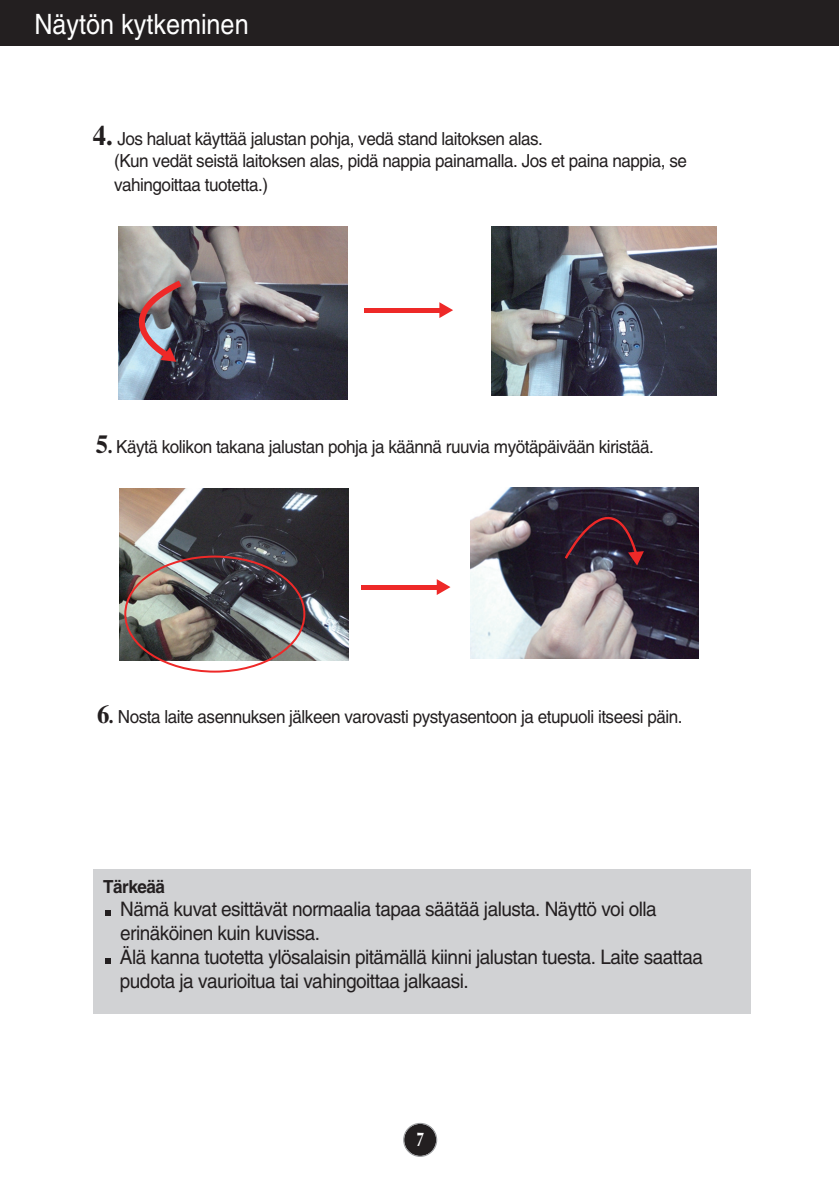
<style>
.page{position:relative;width:839px;height:1189px;background:#fff}
.page>*{position:absolute;margin:0;border:0;box-sizing:border-box;transform-origin:0 0}
.t1{font:28px "Helvetica";color:#fff;scale:.9 1}
.t2{font:20px/24px "Helvetica";letter-spacing:-.03em;color:#231f20;scale:.95 1}
.t3{font:700 20px "Optima";color:#fff;scale:.7 1}
.t4{font:18px/22px "Helvetica";letter-spacing:-.03em;color:#231f20;scale:.95 1}
.t5{font:700 18px "Helvetica";letter-spacing:-.03em;color:#231f20;scale:.95 1}
.s1{font-family:"Times";font-weight:700;font-size:28px}
.s2{font-family:"Times";font-weight:700;font-size:26px}
.s3{font-family:"Times";font-weight:700;font-size:20px}
</style>
<div class="page">
<img style="left:491px;top:227px;width:225px;height:168px">
<img style="left:118px;top:227px;width:230px;height:172px">
<img style="left:118px;top:275px;width:70px;height:88px">
<div style="left:364px;top:308px;width:81px;height:5px;background:#ee2928"></div>
<svg style="left:439px;top:302px;width:14px;height:16px"></svg>
<img style="left:119px;top:488px;width:230px;height:172px">
<img style="left:470px;top:487px;width:228px;height:171px">
<div style="left:362px;top:585px;width:81px;height:5px;background:#ee2928"></div>
<svg style="left:437px;top:579px;width:13px;height:16px"></svg>
<svg style="left:563px;top:487px;width:81px;height:78px;background:#352234"></svg>
<div style="left:404px;top:1124px;width:32px;height:32px;background:#231f20;border-radius:50%"></div>
<div style="left:403px;top:1123px;width:34px;height:34px;border:1px solid #939598;border-radius:50%"></div>
<div style="left:0;top:0;width:839px;height:46px;background:#231f20"></div>
<div style="left:93px;top:869px;width:658px;height:144px;background:#d1d2d4"></div>
<svg style="left:105px;top:958px;width:6px;height:6px"></svg>
<svg style="left:105px;top:910px;width:6px;height:6px"></svg>
<h1 class="t1" style="left:34px;top:14px;width:240px">Näytön kytkeminen</h1>
<p class="t4" style="left:114px;top:129px;width:604px;text-indent:-21px"><span class="s1">4.</span> Jos haluat käyttää jalustan pohja, vedä stand laitoksen alas.<br>(Kun vedät seistä laitoksen alas, pidä nappia painamalla. Jos et paina nappia, se</p>
<p class="t4" style="left:114px;top:175px;width:163px">vahingoittaa tuotetta.)</p>
<p class="t4" style="left:96px;top:437px;width:589px"><span class="s2">5</span><span class="s3">.</span> Käytä kolikon takana jalustan pohja ja käännä ruuvia myötäpäivään kiristää.</p>
<p class="t4" style="left:97px;top:707px;width:618px"><span class="s2">6</span><span class="s3">.</span> Nosta laite asennuksen jälkeen varovasti pystyasentoon ja etupuoli itseesi päin.</p>
<p class="t5" style="left:103px;top:880px;width:66px">Tärkeää</p>
<p class="t2" style="left:120px;top:899px;width:615px">Nämä kuvat esittävät normaalia tapaa säätää jalusta. Näyttö voi olla erinäköinen kuin kuvissa.<br>Älä kanna tuotetta ylösalaisin pitämällä kiinni jalustan tuesta. Laite saattaa pudota ja vaurioitua tai vahingoittaa jalkaasi.</p>
<p class="t3" style="left:416px;top:1131px;width:13px">7</p>
</div>
